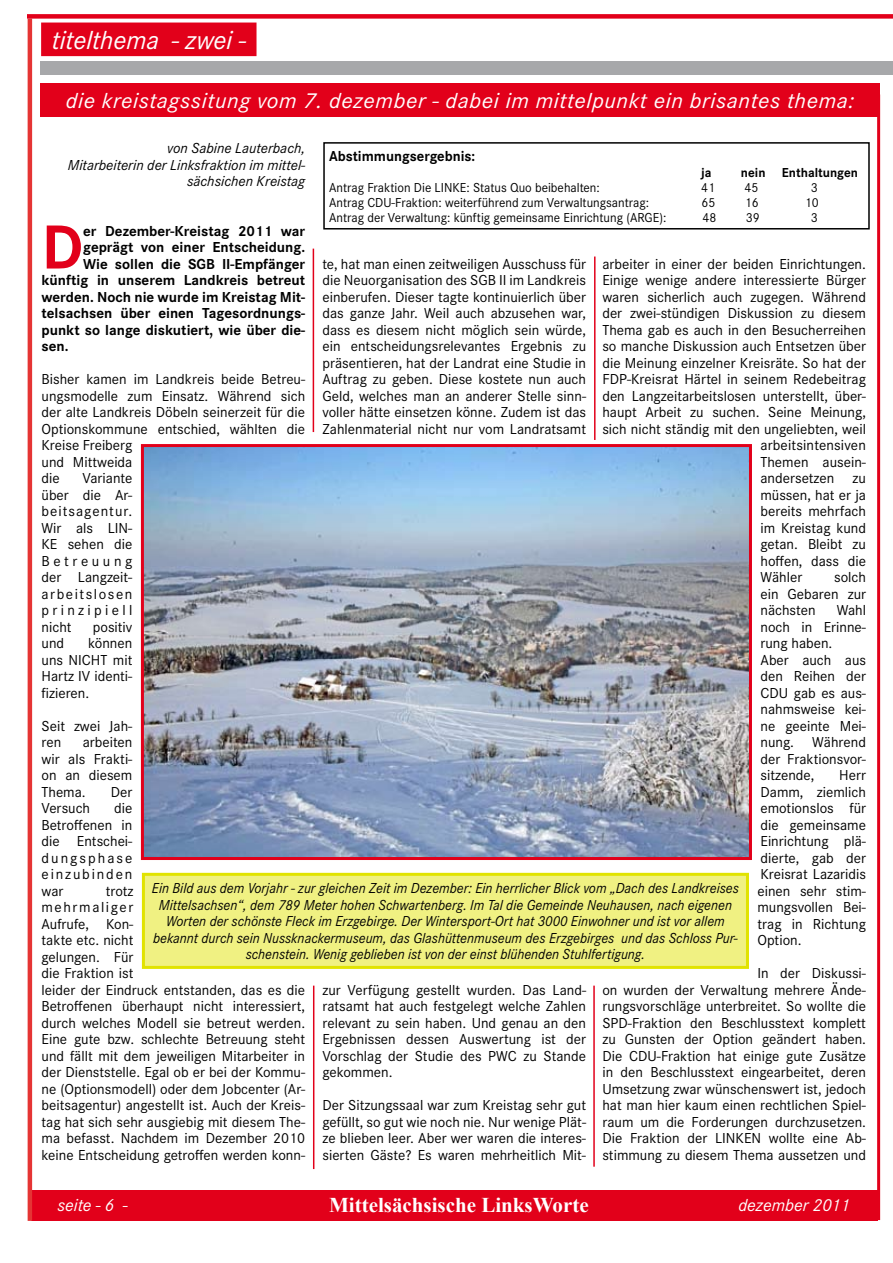
<style>
.page{position:relative;width:893px;height:1263px;background:#fff}
.page>*{position:absolute;margin:0;border:0;box-sizing:border-box;transform-origin:0 0}
.t1{font:700 64.5px "Corporate S";color:#e2001a}
.t2{font:italic 27px "Corporate S";color:#fff}
.t3{font:italic 22.5px "Corporate S";letter-spacing:.025em;color:#fff;scale:1.05 1}
.t4{font:700 21px "Times New Roman";color:#fff}
.t5{font:italic 18px "Corporate S";color:#fff}
.t6{font:15px/16.5px "Corporate S";color:#000;text-align:justify}
.t7{font:italic 15px/16.5px "Corporate S";color:#000;text-align:center;scale:.95 1}
.t8{font:700 15px "Corporate S";color:#000}
.t9{font:italic 15px/16.5px "Corporate S";color:#000;text-align:right}
.t10{font:13.5px "Corporate S";color:#000}
.t11{font:700 13.5px "Corporate S";color:#000}
</style>
<div class="page">
<div style="left:31px;top:1189px;width:847px;height:31px;background:#e2001a"></div>
<div style="left:40px;top:61px;width:853px;height:14px;background:#a7a8aa"></div>
<div style="left:42px;top:23px;width:214px;height:32px;background:#e2001a"></div>
<div style="left:41px;top:23px;width:215px;height:33px;border:2px solid #e2001a"></div>
<hr style="left:28px;top:19px;width:4px;height:1202px;background:#e53534">
<hr style="left:877px;top:94px;width:3px;height:1126px;background:#e2001a">
<div style="left:27px;top:14px;width:866px;height:5px;background:#e2001a"></div>
<div style="left:40px;top:83px;width:840px;height:33px;background:#e2001a"></div>
<hr style="left:313px;top:986px;width:1px;height:183px;background:#e2001a">
<hr style="left:593px;top:986px;width:2px;height:181px;background:#e2001a">
<div style="left:143px;top:874px;width:604px;height:93px;background:#f0f182"></div>
<div style="left:142px;top:873px;width:607px;height:96px;border:3px solid #e1e300"></div>
<div style="left:323px;top:142px;width:547px;height:88px;border:2px solid #000"></div>
<img style="left:145px;top:448px;width:603px;height:408px">
<div style="left:141px;top:444px;width:611px;height:416px;border:3px solid #e2001a"></div>
<hr style="left:594px;top:257px;width:2px;height:183px;background:#e2001a">
<hr style="left:313px;top:249px;width:1px;height:183px;background:#e2001a">
<h2 class="t2" style="left:52px;top:25px;width:196px">titelthema - zwei -</h2>
<h3 class="t3" style="left:66px;top:88px;width:752px">die kreistagssitung vom 7. dezember - dabei im mittelpunkt ein brisantes thema:</h3>
<p class="t9" style="left:68px;top:140px;width:239px">von Sabine Lauterbach,<br>Mitarbeiterin der Linksfraktion im mittel&shy;sächsichen Kreistag</p>
<h1 class="t1" style="left:42px;top:210px;width:43px">D</h1>
<p class="t8" style="left:83px;top:222px;width:223px">er Dezember-Kreistag 2011 war</p>
<p class="t8" style="left:329px;top:147px;width:148px">Abstimmungsergebnis:</p>
<p class="t11" style="left:701px;top:165px;width:12px">ja</p>
<p class="t11" style="left:741px;top:165px;width:119px">nein Enthaltungen</p>
<p class="t10" style="left:329px;top:180px;width:272px">Antrag Fraktion Die LINKE: Status Quo beibehalten:</p>
<p class="t10" style="left:701px;top:180px;width:15px">41</p>
<p class="t10" style="left:745px;top:180px;width:15px">45</p>
<p class="t10" style="left:811px;top:180px;width:8px">3</p>
<p class="t10" style="left:329px;top:195px;width:322px">Antrag CDU-Fraktion: weiterführend zum Verwaltungsantrag:</p>
<p class="t10" style="left:701px;top:195px;width:15px">65</p>
<p class="t10" style="left:745px;top:195px;width:15px">16</p>
<p class="t10" style="left:805px;top:195px;width:15px">10</p>
<p class="t10" style="left:329px;top:210px;width:339px">Antrag der Verwaltung: künftig gemeinsame Einrichtung (ARGE):</p>
<p class="t10" style="left:702px;top:210px;width:15px">48</p>
<p class="t10" style="left:746px;top:210px;width:15px">39</p>
<p class="t10" style="left:811px;top:210px;width:8px">3</p>
<p class="t8" style="left:83px;top:238px;width:223px">geprägt von einer Entscheidung.</p>
<p class="t8" style="left:83px;top:255px;width:223px">Wie sollen die SGB II-Empfänger</p>
<p class="t8" style="left:42px;top:271px;width:265px">künftig in unserem Landkreis betreut</p>
<p class="t8" style="left:42px;top:288px;width:265px">werden. Noch nie wurde im Kreistag Mit-</p>
<p class="t8" style="left:42px;top:304px;width:265px">telsachsen über einen Tagesordnungs-</p>
<p class="t8" style="left:42px;top:321px;width:265px">punkt so lange diskutiert, wie über die-</p>
<p class="t8" style="left:42px;top:337px;width:28px">sen.</p>
<p class="t6" style="left:42px;top:371px;width:265px;text-align:left">Bisher kamen im Landkreis beide Betreu&shy;ungsmodelle zum Einsatz. Während sich der alte Landkreis Döbeln seinerzeit für die<br>Optionskommune entschied, wählten die<br>Kreise Freiberg<br>und Mittweida<br>die</p>
<p class="t6" style="left:322px;top:255px;width:265px">te, hat man einen zeitweiligen Ausschuss für die Neuorganisation des SGB II im Landkreis einberufen. Dieser tagte kontinuierlich über das ganze Jahr. Weil auch abzusehen war, dass es diesem nicht möglich sein würde, ein entscheidungsrelevantes Ergebnis zu präsentieren, hat der Landrat eine Studie in Auftrag zu geben. Diese kostete nun auch Geld, welches man an anderer Stelle sinn&shy;voller hätte einsetzen könne. Zudem ist das Zahlenmaterial nicht nur vom Landratsamt</p>
<p class="t6" style="left:602px;top:255px;width:265px">arbeiter in einer der beiden Einrichtungen.</p>
<p class="t6" style="left:602px;top:272px;width:265px">Einige wenige andere interessierte Bürger</p>
<p class="t6" style="left:602px;top:288px;width:265px">waren sicherlich auch zugegen. Während</p>
<p class="t6" style="left:602px;top:305px;width:265px">der zwei-stündigen Diskussion zu diesem</p>
<p class="t6" style="left:602px;top:321px;width:265px">Thema gab es auch in den Besucherreihen</p>
<p class="t6" style="left:602px;top:338px;width:265px">so manche Diskussion auch Entsetzen über</p>
<p class="t6" style="left:602px;top:354px;width:265px">die Meinung einzelner Kreisräte. So hat der</p>
<p class="t6" style="left:602px;top:371px;width:265px">FDP-Kreisrat Härtel in seinem Redebeitrag</p>
<p class="t6" style="left:602px;top:387px;width:265px">den Langzeitarbeitslosen unterstellt, über-</p>
<p class="t6" style="left:602px;top:404px;width:265px">haupt Arbeit zu suchen. Seine Meinung,</p>
<p class="t6" style="left:602px;top:420px;width:265px">sich nicht ständig mit den ungeliebten, weil</p>
<p class="t6" style="left:760px;top:437px;width:107px">arbeitsintensiven</p>
<p class="t6" style="left:760px;top:453px;width:107px">Themen ausein-</p>
<p class="t6" style="left:760px;top:470px;width:107px">andersetzen zu</p>
<p class="t6" style="left:760px;top:486px;width:107px">müssen, hat er ja</p>
<p class="t6" style="left:760px;top:503px;width:107px">bereits mehrfach</p>
<p class="t6" style="left:760px;top:519px;width:107px">im Kreistag kund</p>
<p class="t6" style="left:760px;top:536px;width:107px">getan. Bleibt zu</p>
<p class="t6" style="left:760px;top:552px;width:107px">hoffen, dass die</p>
<p class="t6" style="left:760px;top:569px;width:43px">Wähler</p>
<p class="t6" style="left:42px;top:470px;width:92px;text-indent:41px">Variante über die Ar&shy;beitsagentur.<br>Wir als LIN-KE sehen die Betreuung der Langzeit&shy;arbeitslosen prinzipiell nicht</p>
<p class="t6" style="left:760px;top:569px;width:107px;text-indent:74px">solch ein Gebaren zur nächsten</p>
<p class="t6" style="left:760px;top:602px;width:107px;text-align:left;text-indent:76px">Wahl noch in Erinne&shy;rung haben.<br>Aber auch aus den Reihen der<br>CDU gab es aus&shy;nahmsweise kei&shy;ne geeinte Mei&shy;nung. Während der Fraktionsvor&shy;sitzende,</p>
<p class="t6" style="left:93px;top:618px;width:41px">positiv</p>
<p class="t6" style="left:42px;top:635px;width:92px;text-indent:47px">können uns NICHT mit Hartz IV identi&shy;fizieren.</p>
<p class="t6" style="left:42px;top:717px;width:92px">Seit zwei Jah&shy;ren</p>
<p class="t6" style="left:42px;top:635px;width:24px">und</p>
<p class="t6" style="left:42px;top:734px;width:92px;text-indent:41px">arbeiten wir als Frakti&shy;on an diesem Thema.</p>
<p class="t6" style="left:757px;top:767px;width:110px;text-indent:82px">Herr Damm, ziemlich emotionslos für die gemeinsame Einrichtung plä&shy;dierte, gab der Kreisrat Lazaridis einen sehr stim&shy;mungsvollen Bei&shy;trag in Richtung Option.</p>
<p class="t6" style="left:602px;top:965px;width:265px;text-indent:155px">In der Diskussi&shy;on wurden der Verwaltung mehrere Ände&shy;rungsvorschläge unterbreitet. So wollte die SPD-Fraktion den Beschlusstext komplett zu Gunsten der Option geändert haben.<br>Die CDU-Fraktion hat einige gute Zusätze in den Beschlusstext eingearbeitet, deren Umsetzung zwar wünschenswert ist, jedoch hat man hier kaum einen rechtlichen Spiel&shy;raum um die Forderungen durchzusetzen.<br>Die Fraktion der LINKEN wollte eine Ab&shy;stimmung zu diesem Thema aussetzen und</p>
<p class="t6" style="left:111px;top:783px;width:23px">Der</p>
<p class="t6" style="left:42px;top:800px;width:92px;text-indent:73px">die Betroffenen in die Entschei&shy;dungsphase einzubinden war</p>
<p class="t6" style="left:42px;top:800px;width:50px">Versuch</p>
<p class="t7" style="left:152px;top:880px;width:619px">Ein Bild aus dem Vorjahr - zur gleichen Zeit im Dezember: Ein herrlicher Blick vom „Dach des Landkreises Mittelsachsen“, dem 789 Meter hohen Schwartenberg. Im Tal die Gemeinde Neuhausen, nach eigenen Worten der schönste Fleck im Erzgebirge. Der Wintersport-Ort hat 3000 Einwohner und ist vor allem bekannt durch sein Nussknackermuseum, das Glashüttenmuseum des Erzgebirges und das Schloss Pur&shy;schenstein. Wenig geblieben ist von der einst blühenden Stuhlfertigung.</p>
<p class="t6" style="left:42px;top:882px;width:265px;text-align:left;text-indent:64px">trotz<br>mehrmaliger<br>Aufrufe, Kon-<br>takte etc. nicht<br>gelungen. Für<br>die Fraktion ist<br>leider der Eindruck entstanden, das es die<br>Betroffenen überhaupt nicht interessiert, durch welches Modell sie betreut werden.<br>Eine gute bzw. schlechte Betreuung steht und fällt mit dem jeweiligen Mitarbeiter in der Dienststelle. Egal ob er bei der Kommu&shy;ne (Optionsmodell) oder dem Jobcenter (Ar&shy;beitsagentur) angestellt ist. Auch der Kreis&shy;tag hat sich sehr ausgiebig mit diesem The&shy;ma befasst. Nachdem im Dezember 2010 keine Entscheidung getroffen werden konn-</p>
<p class="t6" style="left:322px;top:981px;width:265px">zur Verfügung gestellt wurden. Das Land&shy;ratsamt hat auch festgelegt welche Zahlen relevant zu sein haben. Und genau an den Ergebnissen dessen Auswertung ist der Vorschlag der Studie des PWC zu Stande gekommen.</p>
<p class="t6" style="left:322px;top:1097px;width:265px">Der Sitzungssaal war zum Kreistag sehr gut gefüllt, so gut wie noch nie. Nur wenige Plät&shy;ze blieben leer. Aber wer waren die interes&shy;sierten Gäste? Es waren mehrheitlich Mit-</p>
<p class="t5" style="left:57px;top:1194px;width:72px">seite - 6 -</p>
<h3 class="t4" style="left:329px;top:1190px;width:261px">Mittelsächsische LinksWorte</h3>
<p class="t5" style="left:738px;top:1194px;width:114px">dezember 2011</p>
</div>
